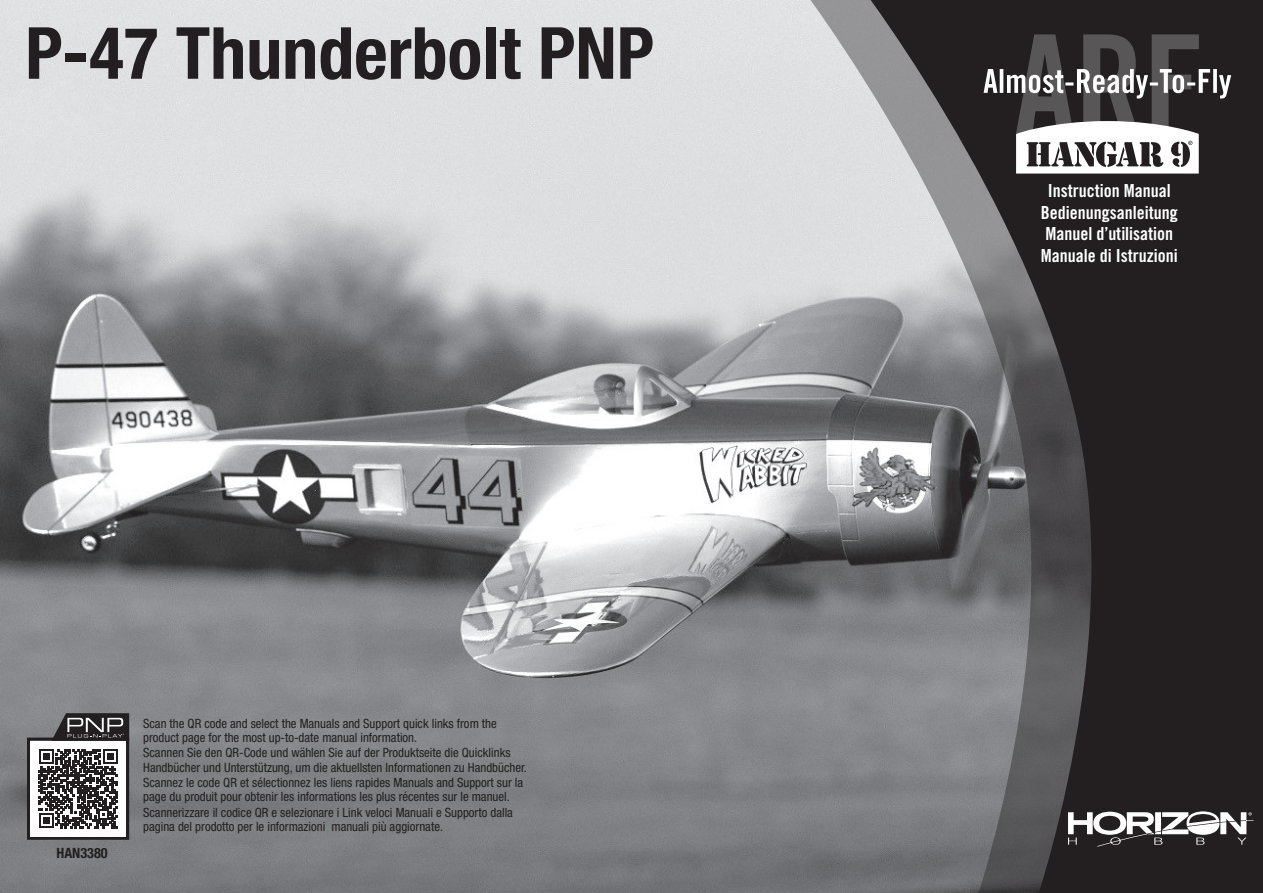
<style>
.page{position:relative;width:1263px;height:893px;background:#fff}
.page>*{position:absolute;margin:0;border:0;box-sizing:border-box;transform-origin:0 0}
.t1{font:700 condensed 72px "Helvetica Neue LT Std";color:#231f20}
.t2{font:18px/21.6px "Trade Gothic LT Std Bd Cn 20";color:#fff;text-align:center}
.t3{font:700 condensed 14.25px "Helvetica Neue LT Std";color:#231f20}
.t4{font:condensed 12.75px/14.2px "Helvetica Neue LT Std";color:#231f20}
</style>
<div class="page">
<img style="left:0;top:0;width:779px;height:893px">
<svg style="left:779px;top:0;width:61px;height:893px;background:#a3a5a7"></svg>
<svg style="left:840px;top:0;width:423px;height:893px;background:#535254"></svg>
<svg style="left:983px;top:34px;width:248px;height:140px"></svg>
<svg style="left:1068px;top:811px;width:185px;height:36px"></svg>
<svg style="left:27px;top:713px;width:102px;height:127px"></svg>
<h1 class="t1" style="left:25px;top:10px;width:630px">P-47 Thunderbolt PNP</h1>
<p class="t3" style="left:57px;top:844px;width:53px">HAN3380</p>
<p class="t4" style="left:143px;top:716px;width:355px">Scan the QR code and select the Manuals and Support quick links from the product page for the most up-to-date manual information.</p>
<p class="t4" style="left:143px;top:746px;width:385px">Scannen Sie den QR-Code und wählen Sie auf der Produktseite die Quicklinks<br>Handbücher und Unterstützung, um die aktuellsten Informationen zu Handbücher.</p>
<p class="t4" style="left:143px;top:775px;width:382px">Scannez le code QR et sélectionnez les liens rapides Manuals and Support sur la page du produit pour obtenir les informations les plus récentes sur le manuel.</p>
<p class="t4" style="left:143px;top:805px;width:371px">Scannerizzare il codice QR e selezionare i Link veloci Manuali e Supporto dalla pagina del prodotto per le informazioni manuali più aggiornate.</p>
<h2 class="t2" style="left:1041px;top:180px;width:138px">Instruction Manual<br>Bedienungsanleitung<br>Manuel d’utilisation<br>Manuale di Istruzioni</h2>
</div>
